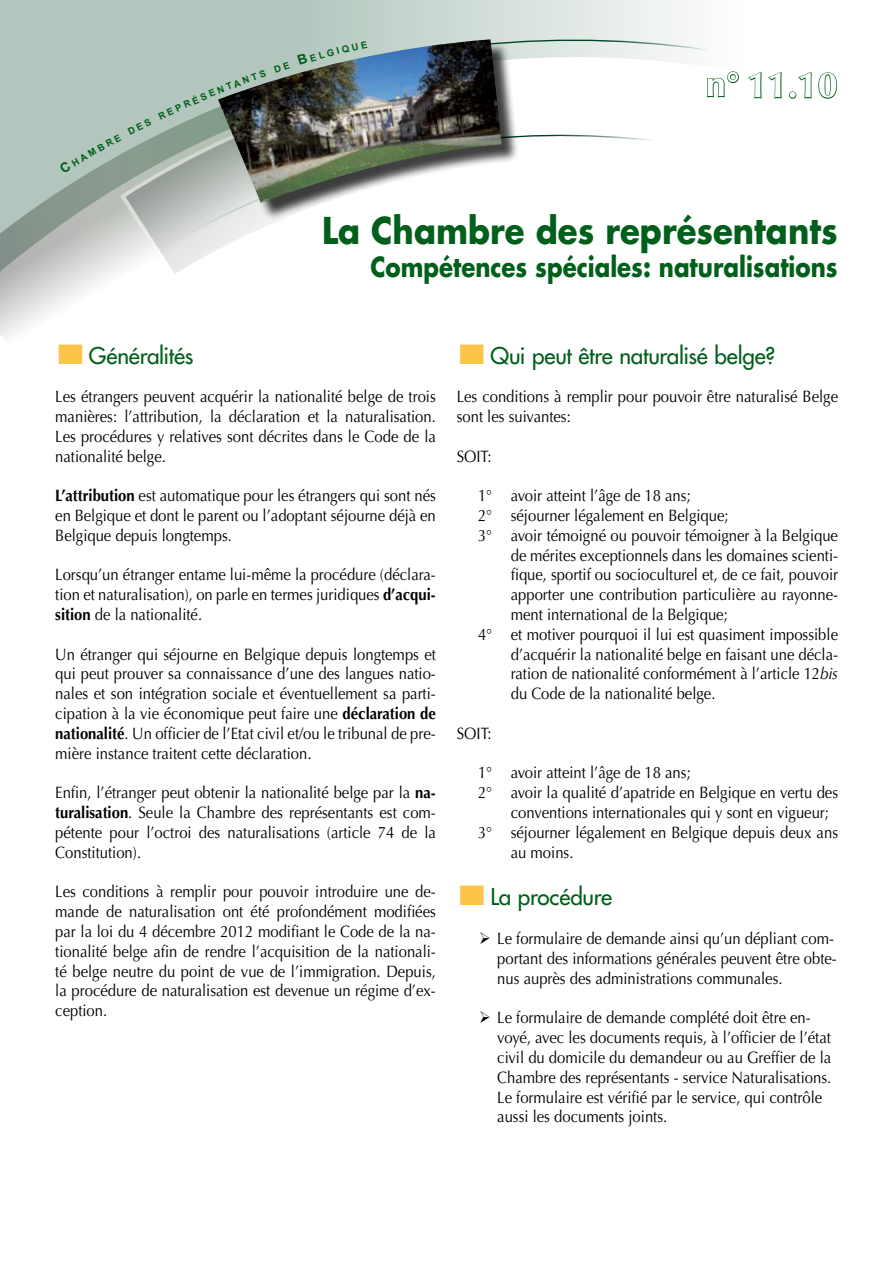
<style>
.page{position:relative;width:893px;height:1263px;background:#fff}
.page>*{position:absolute;margin:0;border:0;box-sizing:border-box;transform-origin:0 0}
.t1{font:700 36px "Futura Std";color:#005f1a;scale:.9 1}
.t2{font:700 36px "Optima LT Std";color:#fff}
.t3{font:700 27px "Futura Std";color:#005f1a;scale:.85 1}
.t4{font:500 22.5px "Futura Std";letter-spacing:-.01em;color:#005f1a}
.t5{font:16.5px/19.8px "Optima LT Std";color:#000;text-align:justify;scale:.9 1}
.s1{font-weight:700}
.s2{font-style:italic}
</style>
<div class="page">
<svg style="left:0;top:0;width:796px;height:100px;fill:#b3c6bd"></svg>
<div style="left:0;top:100px;width:118px;height:45px;background:#b3c6bd"></div>
<svg style="left:0;top:145px;width:118px;height:194px"></svg>
<svg style="left:118px;top:87px;width:159px;height:187px"></svg>
<svg style="left:477px;top:36px;width:263px;height:105px"></svg>
<div style="left:221px;top:42px;width:299px;height:179px;background:#000;opacity:.75"></div>
<img style="left:218px;top:39px;width:284px;height:164px">
<svg style="left:746px;top:71px;width:36px;height:28px"></svg>
<div style="left:789px;top:91px;width:7px;height:8px;border:2px solid #005f1a;border-radius:50%"></div>
<svg style="left:796px;top:72px;width:42px;height:27px"></svg>
<svg style="left:59px;top:118px;width:93px;height:56px;background:#a9bcb2"></svg>
<svg style="left:158px;top:70px;width:108px;height:50px;background:#8d9c94"></svg>
<svg style="left:274px;top:62px;width:16px;height:11px"></svg>
<svg style="left:297px;top:41px;width:71px;height:24px;background:#adc1bc"></svg>
<h1 class="t2" style="left:706px;top:64px;width:133px">n° 11.10</h1>
<h1 class="t1" style="left:322px;top:206px;width:574px">La Chambre des représentants</h1>
<h2 class="t3" style="left:370px;top:249px;width:551px">Compétences spéciales: naturalisations</h2>
<h3 class="t4" style="left:89px;top:342px;width:106px">Généralités</h3>
<p class="t5" style="left:55px;top:387px;width:424px">Les étrangers peuvent acquérir la nationalité belge de trois manières: l’attribution, la déclaration et la naturalisation.<br>Les procédures y relatives sont décrites dans le Code de la nationalité belge.</p>
<p class="t5" style="left:55px;top:486px;width:424px"><span class="s1">L’attribution</span> est automatique pour les étrangers qui sont nés en Belgique et dont le parent ou l’adoptant séjourne déjà en Belgique depuis longtemps.</p>
<p class="t5" style="left:55px;top:565px;width:424px">Lorsqu’un étranger entame lui-même la procédure (déclara&shy;tion et naturalisation), on parle en termes juridiques <span class="s1">d’acqui&shy;sition</span> de la nationalité.</p>
<p class="t5" style="left:55px;top:644px;width:424px">Un étranger qui séjourne en Belgique depuis longtemps et qui peut prouver sa connaissance d’une des langues natio&shy;nales et son intégration sociale et éventuellement sa parti&shy;cipation à la vie économique peut faire une <span class="s1">déclaration de nationalité</span>. Un officier de l’Etat civil et/ou le tribunal de pre&shy;mière instance traitent cette déclaration.</p>
<p class="t5" style="left:55px;top:783px;width:424px">Enfin, l’étranger peut obtenir la nationalité belge par la <span class="s1">na&shy;turalisation</span>. Seule la Chambre des représentants est com&shy;pétente pour l’octroi des naturalisations (article 74 de la Constitution).</p>
<p class="t5" style="left:55px;top:882px;width:424px">Les conditions à remplir pour pouvoir introduire une de&shy;mande de naturalisation ont été profondément modifiées par la loi du 4 décembre 2012 modifiant le Code de la na&shy;tionalité belge afin de rendre l’acquisition de la nationali&shy;té belge neutre du point de vue de l’immigration. Depuis, la procédure de naturalisation est devenue un régime d’ex&shy;ception.</p>
<h3 class="t4" style="left:490px;top:342px;width:286px">Qui peut être naturalisé belge?</h3>
<p class="t5" style="left:457px;top:387px;width:425px">Les conditions à remplir pour pouvoir être naturalisé Belge sont les suivantes:</p>
<p class="t5" style="left:457px;top:446px;width:40px">SOIT:</p>
<p class="t5" style="left:478px;top:486px;width:238px">1° avoir atteint l’âge de 18 ans;</p>
<p class="t5" style="left:478px;top:506px;width:280px">2° séjourner légalement en Belgique;</p>
<p class="t5" style="left:478px;top:526px;width:402px">3° avoir témoigné ou pouvoir témoigner à la Belgique</p>
<p class="t5" style="left:511px;top:545px;width:365px">de mérites exceptionnels dans les domaines scienti-</p>
<p class="t5" style="left:511px;top:565px;width:365px">fique, sportif ou socioculturel et, de ce fait, pouvoir</p>
<p class="t5" style="left:511px;top:585px;width:365px">apporter une contribution particulière au rayonne-</p>
<p class="t5" style="left:511px;top:605px;width:243px">ment international de la Belgique;</p>
<p class="t5" style="left:478px;top:625px;width:402px">4° et motiver pourquoi il lui est quasiment impossible</p>
<p class="t5" style="left:511px;top:644px;width:365px">d’acquérir la nationalité belge en faisant une décla-</p>
<p class="t5" style="left:511px;top:664px;width:365px">ration de nationalité conformément à l’article 12<span class="s2">bis</span></p>
<p class="t5" style="left:511px;top:684px;width:229px">du Code de la nationalité belge.</p>
<p class="t5" style="left:457px;top:724px;width:40px">SOIT:</p>
<p class="t5" style="left:478px;top:763px;width:238px">1° avoir atteint l’âge de 18 ans;</p>
<p class="t5" style="left:478px;top:783px;width:402px">2° avoir la qualité d’apatride en Belgique en vertu des</p>
<p class="t5" style="left:511px;top:803px;width:355px">conventions internationales qui y sont en vigueur;</p>
<p class="t5" style="left:478px;top:823px;width:402px">3° séjourner légalement en Belgique depuis deux ans</p>
<p class="t5" style="left:511px;top:842px;width:71px">au moins.</p>
<h3 class="t4" style="left:490px;top:882px;width:123px">La procédure</h3>
<p class="t5" style="left:497px;top:929px;width:379px;text-align:left;text-indent:-18px">➢ Le formulaire de demande ainsi qu’un dépliant com&shy;portant des informations générales peuvent être obte&shy;nus auprès des administrations communales.</p>
<p class="t5" style="left:497px;top:1008px;width:373px;text-align:left;text-indent:-18px">➢ Le formulaire de demande complété doit être en&shy;voyé, avec les documents requis, à l’officier de l’état civil du domicile du demandeur ou au Greffier de la Chambre des représentants - service Naturalisations.<br>Le formulaire est vérifié par le service, qui contrôle aussi les documents joints.</p>
</div>
